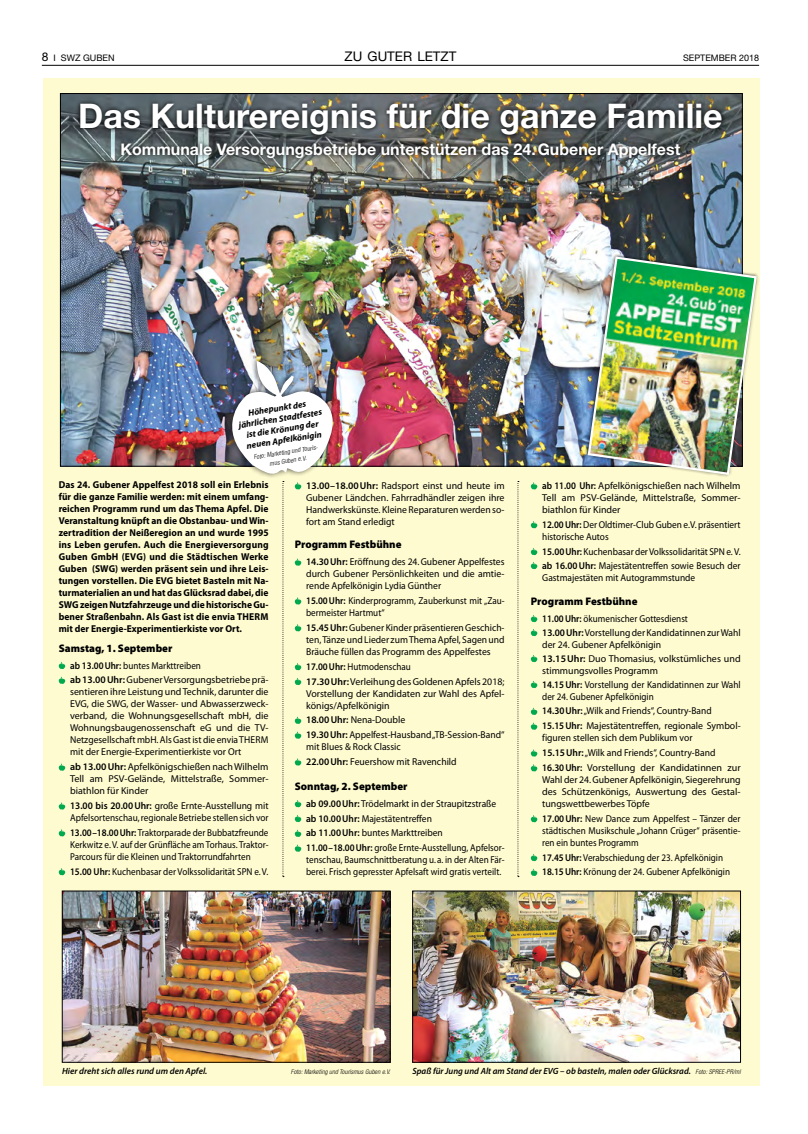
<style>
.page{position:relative;width:808px;height:1134px;background:#fff}
.page>*{position:absolute;margin:0;border:0;box-sizing:border-box;transform-origin:0 0}
.t1{font:700 34px "Helvetica Neue LT";color:#fff}
.t2{font:700 16px "Helvetica Neue LT";color:#fff}
.t3{font:13.3px "Helvetica Neue LT";color:#000}
.t4{font:900 11px "Myriad Pro";color:#000}
.t5{font:10px/12px "Myriad Pro";color:#000}
.t6{font:10px/14.8px "Myriad Pro";color:#000;scale:.91 1}
.t7{font:700 10px/12px "Myriad Pro";color:#000;scale:.95 1}
.t8{font:10px/12px "Myriad Pro";color:#000;scale:.96 1}
.t9{font:10px/12px "Myriad Pro";color:#000;scale:.93 1}
.t10{font:10px/14.8px "Myriad Pro";color:#000;scale:.95 1}
.t11{font:10px "Myriad Pro";color:#000;scale:.94 1}
.t12{font:italic 600 9px "Myriad Pro";color:#000}
.t13{font:italic 700 9px/10.8px "Myriad Pro";color:#000;text-align:center}
.t14{font:9px "Helvetica Neue LT";color:#000}
.t15{font:italic 300 condensed 6.5px/8.8px "Helvetica Neue LT";letter-spacing:.01em;color:#000;text-align:center}
.s1{font-size:12px}
.s2{font-weight:600}
.s3{font-family:"Helvetica Neue LT";font-weight:300;font-stretch:condensed;font-size:6.5px}
</style>
<div class="page">
<hr style="left:42px;top:65px;width:717px;height:1px;background:#000">
<div style="left:43px;top:78px;width:717px;height:1008px;background:#fefbd0"></div>
<img style="left:62px;top:95px;width:678px;height:369px">
<svg style="left:59px;top:662px;width:6px;height:7px"></svg>
<svg style="left:59px;top:677px;width:6px;height:7px"></svg>
<svg style="left:59px;top:763px;width:6px;height:8px"></svg>
<svg style="left:59px;top:802px;width:6px;height:8px"></svg>
<svg style="left:59px;top:829px;width:6px;height:7px"></svg>
<svg style="left:59px;top:868px;width:6px;height:7px"></svg>
<div style="left:76px;top:99px;width:651px;height:41px;background:#000;opacity:.98"></div>
<div style="left:117px;top:138px;width:567px;height:24px;background:#000;opacity:.98"></div>
<img style="left:414px;top:893px;width:325px;height:167px">
<div style="left:412px;top:891px;width:329px;height:171px;border:1px solid #000"></div>
<img style="left:64px;top:893px;width:324px;height:167px">
<div style="left:62px;top:891px;width:328px;height:171px;border:1px solid #000"></div>
<svg style="left:584px;top:252px;width:175px;height:225px"></svg>
<img style="left:586px;top:255px;width:172px;height:221px">
<svg style="left:531px;top:482px;width:6px;height:8px"></svg>
<svg style="left:531px;top:521px;width:6px;height:7px"></svg>
<svg style="left:531px;top:548px;width:6px;height:7px"></svg>
<svg style="left:531px;top:562px;width:6px;height:7px"></svg>
<svg style="left:531px;top:615px;width:6px;height:7px"></svg>
<svg style="left:531px;top:629px;width:6px;height:7px"></svg>
<svg style="left:531px;top:655px;width:6px;height:7px"></svg>
<svg style="left:531px;top:681px;width:6px;height:7px"></svg>
<svg style="left:531px;top:708px;width:6px;height:7px"></svg>
<svg style="left:531px;top:722px;width:6px;height:8px"></svg>
<svg style="left:531px;top:749px;width:6px;height:8px"></svg>
<svg style="left:531px;top:764px;width:6px;height:7px"></svg>
<svg style="left:531px;top:815px;width:6px;height:7px"></svg>
<svg style="left:531px;top:854px;width:6px;height:7px"></svg>
<svg style="left:531px;top:869px;width:6px;height:7px"></svg>
<svg style="left:517px;top:481px;width:2px;height:396px"></svg>
<svg style="left:215px;top:344px;width:132px;height:533px"></svg>
<p class="t14" style="left:42px;top:52px;width:67px"><span class="s1">8</span> I SWZ GUBEN</p>
<h3 class="t3" style="left:345px;top:48px;width:113px">ZU GUTER LETZT</h3>
<p class="t14" style="left:683px;top:52px;width:78px">SEPTEMBER 2018</p>
<h1 class="t1" style="left:78px;top:95px;width:646px">Das Kulturereignis für die ganze Familie</h1>
<h2 class="t2" style="left:121px;top:139px;width:561px">Kommunale Versorgungsbetriebe unterstützen das 24.Gubener Appelfest</h2>
<p class="t13" style="left:236px;top:409px;width:86px;rotate:-9deg">Höhepunkt des jährlichen Stadtfestes ist die Krönung der neuen Apfelkönigin</p>
<p class="t15" style="left:253px;top:453px;width:67px;rotate:-9deg">Foto: Marketing und Touris&shy;mus Guben e.V.</p>
<p class="t7" style="left:59px;top:478px;width:222px">Das 24. Gubener Appelfest 2018 soll ein Erlebnis für die ganze Familie werden: mit einem umfang&shy;reichen Programm rund um das Thema Apfel. Die Veranstaltung knüpft an die Obstanbau- und Win&shy;zertradition der Neißeregion an und wurde 1995 ins Leben gerufen. Auch die Energieversorgung Guben GmbH (EVG) und die Städtischen Werke Guben (SWG) werden präsent sein und ihre Leis&shy;tungen vorstellen. Die EVG bietet Basteln mit Na&shy;turmaterialien an und hat das Glücksrad dabei, die SWG zeigen Nutzfahrzeuge und die historische Gu&shy;bener Straßenbahn. Als Gast ist die envia Therm<br>mit der Energie-Experimentierkiste vor Ort.</p>
<p class="t4" style="left:59px;top:641px;width:115px">Samstag, 1. September</p>
<p class="t6" style="left:70px;top:658px;width:220px"><span class="s2">ab 13.00Uhr:</span> buntes Markttreiben<br><span class="s2">ab 13.00Uhr:</span> Gubener Versorgungsbetriebe prä-</p>
<p class="t5" style="left:70px;top:686px;width:200px">sentieren ihre Leistung und Technik, darunter die EVG, die SWG, der Wasser- und Abwasserzweck&shy;verband, die Wohnungsgesellschaft mbH, die Wohnungsbaugenossenschaft eG und die TV-Netzgesellschaft mbH. Als Gast ist die envia Therm<br>mit der Energie-Experimentierkiste vor Ort</p>
<p class="t5" style="left:70px;top:761px;width:200px;text-align:justify"><span class="s2">ab 13.00Uhr:</span> Apfelkönigschießen nach Wilhelm Tell am PSV-Gelände, Mittelstraße, Sommer&shy;biathlon für Kinder</p>
<p class="t8" style="left:70px;top:800px;width:208px"><span class="s2">13.00 bis 20.00Uhr:</span> große Ernte-Ausstellung mit<br>Apfelsortenschau, regionale Betriebe stellen sich vor</p>
<p class="t6" style="left:70px;top:826px;width:220px;line-height:12px;text-align:justify"><span class="s2">13.00–18.00Uhr:</span> Traktorparade der Bubbatzfreunde Kerkwitz e.V. auf der Grünfläche am Torhaus. Traktor-Parcours für die Kleinen und Traktorrundfahrten</p>
<p class="t6" style="left:70px;top:864px;width:219px"><span class="s2">15.00 Uhr:</span> Kuchenbasar der Volkssolidarität SPN e.V.</p>
<p class="t5" style="left:306px;top:479px;width:200px;text-align:justify"><span class="s2">13.00–18.00Uhr:</span> Radsport einst und heute im Gubener Ländchen. Fahrradhändler zeigen ihre Handwerkskünste. Kleine Reparaturen werden so&shy;fort am Stand erledigt</p>
<p class="t4" style="left:295px;top:537px;width:108px">Programm Festbühne</p>
<p class="t8" style="left:306px;top:556px;width:208px;text-align:justify"><span class="s2">14.30Uhr:</span> Eröffnung des 24.Gubener Appelfestes durch Gubener Persönlichkeiten und die amtie&shy;rende Apfelkönigin Lydia Günther</p>
<p class="t6" style="left:306px;top:595px;width:220px;line-height:12px"><span class="s2">15.00Uhr:</span> Kinderprogramm, Zauberkunst mit „Zau&shy;bermeister Hartmut“</p>
<p class="t8" style="left:306px;top:621px;width:208px;text-align:justify"><span class="s2">15.45Uhr:</span> Gubener Kinder präsentieren Geschich&shy;ten, Tänze und Lieder zum Thema Apfel, Sagen und Bräuche füllen das Programm des Appelfestes</p>
<p class="t6" style="left:306px;top:659px;width:220px"><span class="s2">17.00Uhr:</span> Hutmodenschau<br><span class="s2">17.30Uhr:</span>Verleihung des Goldenen Apfels 2018;</p>
<p class="t5" style="left:306px;top:687px;width:200px">Vorstellung der Kandidaten zur Wahl des Apfel&shy;königs/Apfelkönigin</p>
<p class="t5" style="left:306px;top:712px;width:200px;line-height:14.8px"><span class="s2">18.00Uhr:</span> Nena-Double<br><span class="s2">19.30Uhr:</span> Appelfest-Hausband „TB-Session-Band“</p>
<p class="t8" style="left:306px;top:739px;width:158px;line-height:14.8px">mit Blues &amp; Rock Classic<br><span class="s2">22.00Uhr:</span> Feuershow mit Ravenchild</p>
<p class="t4" style="left:295px;top:779px;width:114px">Sonntag, 2. September</p>
<p class="t10" style="left:306px;top:796px;width:210px"><span class="s2">ab 09.00Uhr:</span> Trödelmarkt in der Straupitzstraße <span class="s2">ab 10.00Uhr:</span> Majestätentreffen<br><span class="s2">ab 11.00Uhr:</span> buntes Markttreiben <span class="s2">11.00–18.00Uhr:</span> große Ernte-Ausstellung, Apfelsor-</p>
<p class="t6" style="left:306px;top:854px;width:220px;line-height:12px">tenschau, Baumschnittberatung u. a. in der Alten Fär&shy;berei. Frisch gepresster Apfelsaft wird gratis verteilt.</p>
<p class="t5" style="left:542px;top:479px;width:200px;text-align:justify"><span class="s2">ab 11.00 Uhr:</span> Apfelkönigschießen nach Wilhelm Tell am PSV-Gelände, Mittelstraße, Sommer&shy;biathlon für Kinder</p>
<p class="t9" style="left:542px;top:518px;width:215px"><span class="s2">12.00Uhr:</span> Der Oldtimer-Club Guben e.V. präsentiert historische Autos</p>
<p class="t9" style="left:542px;top:544px;width:215px;line-height:14px"><span class="s2">15.00Uhr:</span> Kuchenbasar der Volkssolidarität SPN e.V. <span class="s2">ab 16.00Uhr:</span> Majestätentreffen sowie Besuch der</p>
<p class="t11" style="left:542px;top:571px;width:164px">Gastmajestäten mit Autogrammstunde</p>
<p class="t4" style="left:531px;top:594px;width:108px">Programm Festbühne</p>
<p class="t6" style="left:542px;top:611px;width:220px;line-height:14px"><span class="s2">11.00Uhr:</span> ökumenischer Gottesdienst<br><span class="s2">13.00Uhr:</span> Vorstellung der Kandidatinnen zur Wahl</p>
<p class="t5" style="left:542px;top:637px;width:200px;line-height:14px">der 24. Gubener Apfelkönigin<br><span class="s2">13.15Uhr:</span> Duo Thomasius, volkstümliches und</p>
<p class="t5" style="left:542px;top:663px;width:200px;line-height:14px">stimmungsvolles Programm<br><span class="s2">14.15Uhr:</span> Vorstellung der Kandidatinnen zur Wahl</p>
<p class="t6" style="left:542px;top:689px;width:220px">der 24. Gubener Apfelkönigin<br><span class="s2">14.30Uhr:</span> „Wilk and Friends“, Country-Band<br><span class="s2">15.15Uhr:</span> Majestätentreffen, regionale Symbol-</p>
<p class="t8" style="left:542px;top:730px;width:208px;line-height:14.8px">figuren stellen sich dem Publikum vor<br><span class="s2">15.15Uhr:</span> „Wilk and Friends“, Country-Band<br><span class="s2">16.30Uhr:</span> Vorstellung der Kandidatinnen zur</p>
<p class="t5" style="left:542px;top:773px;width:200px;text-align:justify">Wahl der 24.Gubener Apfelkönigin, Siegerehrung des Schützenkönigs, Auswertung des Gestal&shy;tungswettbewerbes Töpfe</p>
<p class="t9" style="left:542px;top:812px;width:215px;text-align:justify"><span class="s2">17.00Uhr:</span> New Dance zum Appelfest – Tänzer der städtischen Musikschule „Johann Crüger“ präsentie&shy;ren ein buntes Programm</p>
<p class="t6" style="left:542px;top:850px;width:208px"><span class="s2">17.45Uhr:</span> Verabschiedung der 23. Apfelkönigin<br><span class="s2">18.15Uhr:</span> Krönung der 24. Gubener Apfelkönigin</p>
<p class="t12" style="left:62px;top:1065px;width:147px">Hier dreht sich alles rund um den Apfel.</p>
<p class="t15" style="left:291px;top:1067px;width:101px">Foto: Marketing und Tourismus Guben e.V.</p>
<p class="t12" style="left:412px;top:1065px;width:330px">Spaß für Jung und Alt am Stand der EVG – ob basteln, malen oder Glücksrad. <span class="s3">Foto: SPREE-PR/ml</span></p>
</div>
